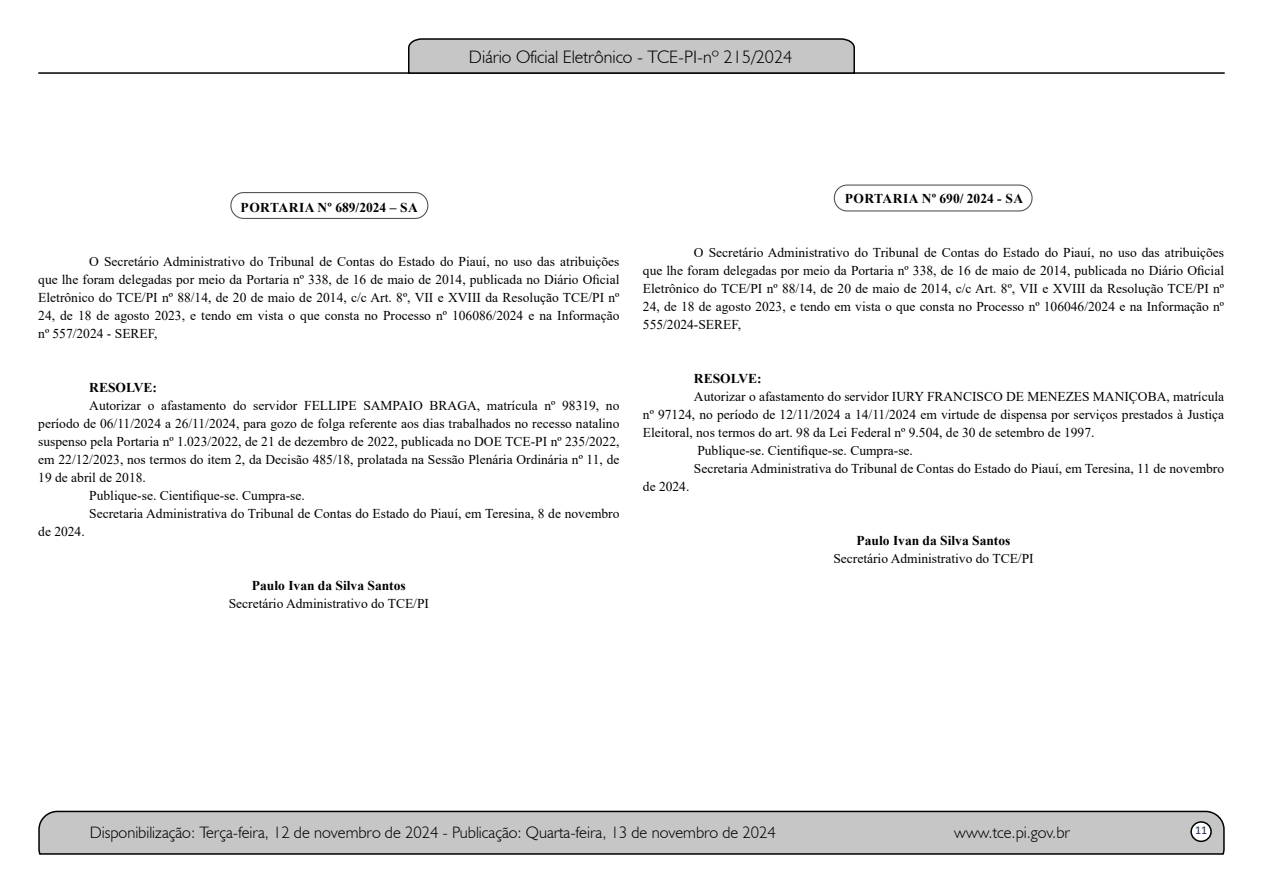
<style>
.page{position:relative;width:1263px;height:893px;background:#fff}
.page>*{position:absolute;margin:0;border:0;box-sizing:border-box;transform-origin:0 0}
.t1{font:300 18px "Humanist 521 BT";color:#000}
.t2{font:300 16.5px "Humanist 521 BT";color:#000}
.t3{font:13.5px/18px "Times New Roman";color:#000;text-align:justify}
.t4{font:700 13.5px "Times New Roman";color:#000}
.t5{font:12px "Calibri";color:#212d4c}
</style>
<div class="page">
<svg style="left:38px;top:810px;width:1187px;height:45px;background:#b9b9b9"></svg>
<div style="left:1191px;top:822px;width:20px;height:19px;background:#fff;border-radius:50%"></div>
<div style="left:1190px;top:821px;width:22px;height:21px;border:2px solid #000;border-radius:50%"></div>
<hr style="left:38px;top:72px;width:1187px;height:2px;background:#000">
<svg style="left:407px;top:38px;width:449px;height:36px;background:#b4b4b4"></svg>
<div style="left:834px;top:185px;width:198px;height:27px;border:1px solid #575756;border-radius:13px"></div>
<div style="left:230px;top:192px;width:198px;height:27px;border:1px solid #575756;border-radius:13px"></div>
<h1 class="t1" style="left:469px;top:46px;width:325px">Diário Oficial Eletrônico - TCE-PI-nº 215/2024</h1>
<p class="t4" style="left:241px;top:198px;width:179px">PORTARIA Nº 689/2024 – SA</p>
<p class="t4" style="left:845px;top:188px;width:180px">PORTARIA Nº 690/ 2024 - SA</p>
<p class="t3" style="left:38px;top:252px;width:583px;text-indent:51px">O Secretário Administrativo do Tribunal de Contas do Estado do Piauí, no uso das atribuições que lhe foram delegadas por meio da Portaria nº 338, de 16 de maio de 2014, publicada no Diário Oficial Eletrônico do TCE/PI nº 88/14, de 20 de maio de 2014, c/c Art. 8º, VII e XVIII da Resolução TCE/PI nº 24, de 18 de agosto 2023, e tendo em vista o que consta no Processo nº 106086/2024 e na Informação nº 557/2024 - SEREF,</p>
<p class="t4" style="left:89px;top:378px;width:69px">RESOLVE:</p>
<p class="t3" style="left:89px;top:396px;width:532px">Autorizar o afastamento do servidor FELLIPE SAMPAIO BRAGA, matrícula nº 98319, no</p>
<p class="t3" style="left:38px;top:414px;width:583px">período de 06/11/2024 a 26/11/2024, para gozo de folga referente aos dias trabalhados no recesso natalino</p>
<p class="t3" style="left:38px;top:432px;width:583px">suspenso pela Portaria nº 1.023/2022, de 21 de dezembro de 2022, publicada no DOE TCE-PI nº 235/2022,</p>
<p class="t3" style="left:38px;top:450px;width:583px">em 22/12/2023, nos termos do item 2, da Decisão 485/18, prolatada na Sessão Plenária Ordinária nº 11, de</p>
<p class="t3" style="left:38px;top:468px;width:109px">19 de abril de 2018.</p>
<p class="t3" style="left:89px;top:486px;width:217px">Publique-se. Cientifique-se. Cumpra-se.</p>
<p class="t3" style="left:89px;top:504px;width:532px">Secretaria Administrativa do Tribunal de Contas do Estado do Piauí, em Teresina, 8 de novembro</p>
<p class="t3" style="left:38px;top:522px;width:48px">de 2024.</p>
<p class="t4" style="left:252px;top:576px;width:155px">Paulo Ivan da Silva Santos</p>
<p class="t3" style="left:229px;top:594px;width:202px">Secretário Administrativo do TCE/PI</p>
<p class="t3" style="left:643px;top:243px;width:583px;text-indent:51px">O Secretário Administrativo do Tribunal de Contas do Estado do Piauí, no uso das atribuições que lhe foram delegadas por meio da Portaria nº 338, de 16 de maio de 2014, publicada no Diário Oficial Eletrônico do TCE/PI nº 88/14, de 20 de maio de 2014, c/c Art. 8º, VII e XVIII da Resolução TCE/PI nº 24, de 18 de agosto 2023, e tendo em vista o que consta no Processo nº 106046/2024 e na Informação nº 555/2024-SEREF,</p>
<p class="t4" style="left:694px;top:368px;width:69px">RESOLVE:</p>
<p class="t3" style="left:694px;top:387px;width:532px">Autorizar o afastamento do servidor IURY FRANCISCO DE MENEZES MANIÇOBA, matrícula</p>
<p class="t3" style="left:643px;top:405px;width:583px">nº 97124, no período de 12/11/2024 a 14/11/2024 em virtude de dispensa por serviços prestados à Justiça</p>
<p class="t3" style="left:643px;top:423px;width:453px">Eleitoral, nos termos do art. 98 da Lei Federal nº 9.504, de 30 de setembro de 1997.</p>
<p class="t3" style="left:697px;top:441px;width:217px">Publique-se. Cientifique-se. Cumpra-se.</p>
<p class="t3" style="left:694px;top:459px;width:532px">Secretaria Administrativa do Tribunal de Contas do Estado do Piauí, em Teresina, 11 de novembro</p>
<p class="t3" style="left:643px;top:477px;width:48px">de 2024.</p>
<p class="t4" style="left:857px;top:530px;width:155px">Paulo Ivan da Silva Santos</p>
<p class="t3" style="left:833px;top:549px;width:202px">Secretário Administrativo do TCE/PI</p>
<p class="t2" style="left:90px;top:822px;width:688px">Disponibilização: Terça-feira, 12 de novembro de 2024 - Publicação: Quarta-feira, 13 de novembro de 2024</p>
<p class="t2" style="left:954px;top:822px;width:117px">www.tce.pi.gov.br</p>
<p class="t5" style="left:1195px;top:821px;width:14px">11</p>
</div>
